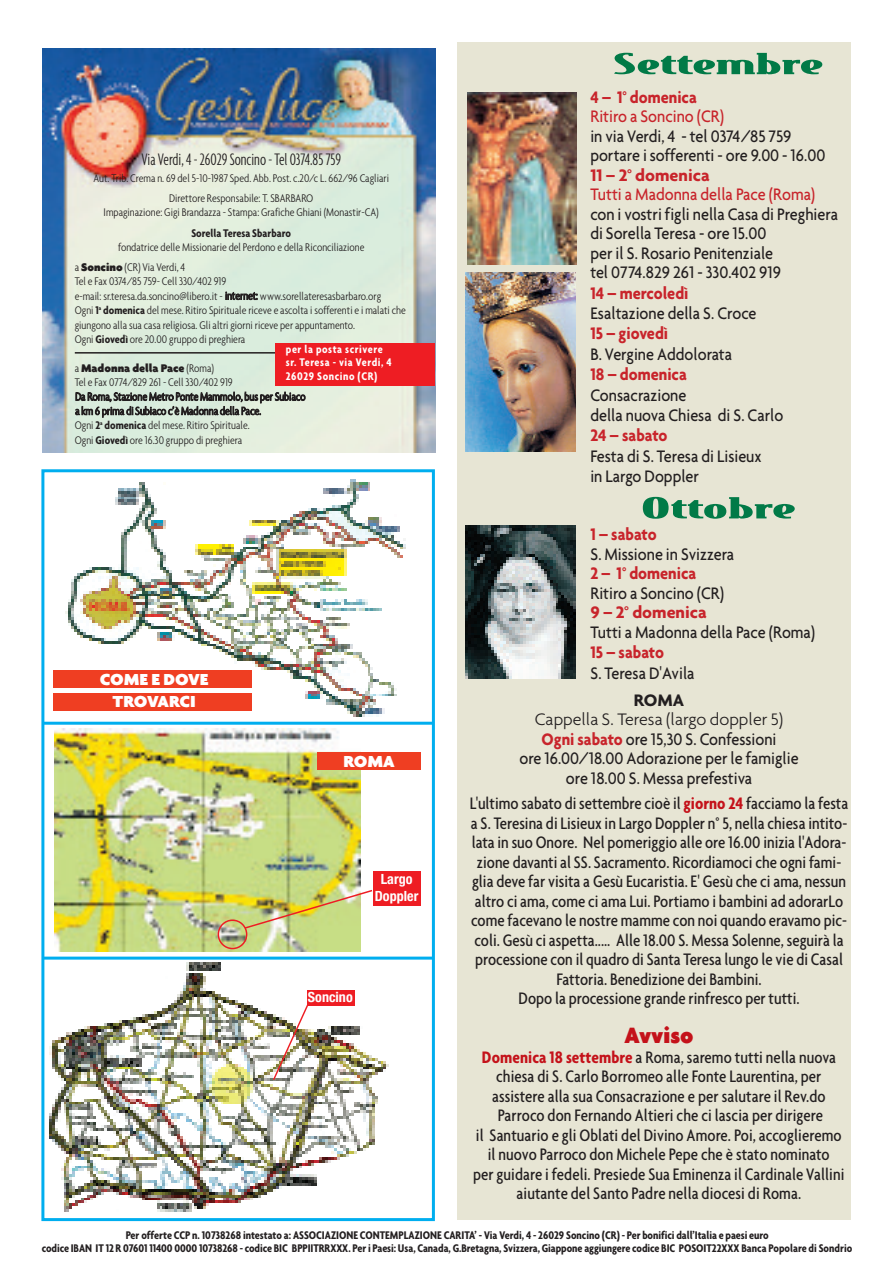
<style>
.page{position:relative;width:893px;height:1263px;background:#fff}
.page>*{position:absolute;margin:0;border:0;box-sizing:border-box;transform-origin:0 0}
.t1{font:900 27.6px "Bodega Serif";color:#017a47;scale:2.22 1}
.t2{font:900 24px "Agenda";color:#c4121a}
.t3{font:500 condensed 18px/19.5px "Agenda";color:#231f20;text-align:center}
.t4{font:500 18px/19.5px "Agenda";color:#231f20;scale:.9 1}
.t5{font:700 18px "Agenda";color:#c8242b;scale:.9 1}
.t6{font:500 18px "Agenda";color:#c8242b;scale:.9 1}
.t7{font:300 extra-condensed 18px "Agenda";color:#231f20}
.t8{font:700 18px "Agenda";color:#c8242b}
.t9{font:700 18px "Agenda";color:#231f20}
.t10{font:900 17.25px/22.5px "Agenda";color:#fff;text-align:center;scale:1.04 1}
.t11{font:700 condensed 14.1px/17px "Helvetica Neue";color:#fff;text-align:center}
.t12{font:300 condensed 12px/14.4px "Agenda";color:#231f20}
.t13{font:700 condensed 12px/13.5px "Agenda";letter-spacing:-.005em;color:#231f20;text-align:center}
.t14{font:700 condensed 12px/13.5px "Agenda";letter-spacing:.05em;color:#fff}
.s1{font-weight:300}
.s2{font-weight:700;color:#c8242b}
.s3{font-weight:700;color:#c4121a}
.s4{font-weight:900;font-stretch:normal}
.s5{font-weight:700}
</style>
<div class="page">
<div style="left:457px;top:43px;width:393px;height:1177px;background:#e7e5d4"></div>
<img style="left:467px;top:93px;width:109px;height:172px">
<img style="left:466px;top:272px;width:109px;height:179px">
<img style="left:466px;top:525px;width:109px;height:153px">
<div style="left:41px;top:469px;width:394px;height:752px;border:3px solid #00aeef"></div>
<img style="left:43px;top:48px;width:392px;height:404px">
<hr style="left:75px;top:352px;width:205px;height:2px;background:#231f20">
<div style="left:276px;top:343px;width:159px;height:42px;background:#ee1d23"></div>
<img style="left:65px;top:479px;width:341px;height:238px">
<img style="left:50px;top:959px;width:347px;height:253px">
<hr style="left:44px;top:956px;width:389px;height:3px;background:#00aeef">
<hr style="left:44px;top:722px;width:389px;height:3px;background:#00aeef">
<div style="left:53px;top:670px;width:198px;height:18px;background:#ef3e22"></div>
<div style="left:53px;top:693px;width:198px;height:18px;background:#ef3e22"></div>
<div style="left:307px;top:990px;width:47px;height:15px;background:#ee1d23"></div>
<div style="left:373px;top:871px;width:47px;height:35px;background:#ee1d23"></div>
<svg style="left:272px;top:1002px;width:38px;height:80px"></svg>
<img style="left:55px;top:729px;width:305px;height:222px">
<img style="left:218px;top:889px;width:155px;height:60px">
<div style="left:317px;top:752px;width:104px;height:18px;background:#ef3e22"></div>
<h1 class="t1" style="left:613px;top:49px;width:96px">Settembre</h1>
<p class="t5" style="left:590px;top:86px;width:120px">4 – 1° domenica</p>
<p class="t6" style="left:590px;top:105px;width:150px">Ritiro a Soncino (CR)</p>
<p class="t4" style="left:590px;top:126px;width:263px">in via Verdi, 4 - tel 0374/85 759 portare i sofferenti - ore 9.00 - 16.00</p>
<p class="t8" style="left:590px;top:164px;width:121px">11 – 2° domenica</p>
<p class="t6" style="left:590px;top:183px;width:251px">Tutti a Madonna della Pace (Roma)</p>
<p class="t4" style="left:590px;top:204px;width:277px">con i vostri figli nella Casa di Preghiera di Sorella Teresa - ore 15.00<br>per il S. Rosario Penitenziale<br>tel 0774.829 261 - 330.402 919</p>
<p class="t5" style="left:590px;top:282px;width:111px">14 – mercoledì</p>
<p class="t4" style="left:590px;top:303px;width:186px">Esaltazione della S. Croce</p>
<p class="t5" style="left:590px;top:323px;width:88px">15 – giovedì</p>
<p class="t4" style="left:590px;top:344px;width:159px">B. Vergine Addolorata</p>
<p class="t5" style="left:590px;top:363px;width:109px">18 – domenica</p>
<p class="t4" style="left:590px;top:384px;width:216px;line-height:20.4px">Consacrazione<br>della nuova Chiesa di S. Carlo</p>
<p class="t5" style="left:590px;top:425px;width:87px">24 – sabato</p>
<p class="t4" style="left:590px;top:445px;width:192px;line-height:20.4px">Festa di S. Teresa di Lisieux in Largo Doppler</p>
<h1 class="t1" style="left:641px;top:493px;width:71px">Ottobre</h1>
<p class="t5" style="left:590px;top:524px;width:75px">1 – sabato</p>
<p class="t4" style="left:590px;top:544px;width:162px">S. Missione in Svizzera</p>
<p class="t5" style="left:590px;top:563px;width:119px">2 – 1° domenica</p>
<p class="t4" style="left:590px;top:583px;width:150px">Ritiro a Soncino (CR)</p>
<p class="t8" style="left:590px;top:602px;width:118px">9 – 2° domenica</p>
<p class="t4" style="left:590px;top:622px;width:251px">Tutti a Madonna della Pace (Roma)</p>
<p class="t5" style="left:590px;top:641px;width:83px">15 – sabato</p>
<p class="t4" style="left:590px;top:663px;width:117px">S. Teresa D'Avila</p>
<p class="t9" style="left:634px;top:689px;width:52px">ROMA</p>
<p class="t4" style="left:519px;top:709px;width:312px;text-align:center"><span class="s1">Cappella S. Teresa (largo doppler 5)<br></span><span class="s2">Ogni sabato</span> ore 15,30 S. Confessioni<br>ore 16.00/18.00 Adorazione per le famiglie ore 18.00 S. Messa prefestiva</p>
<p class="t3" style="left:470px;top:793px;width:380px">L'ultimo sabato di settembre cioè il <span class="s3">giorno 24</span> facciamo la festa a S. Teresina di Lisieux in Largo Doppler n° 5, nella chiesa intito&shy;lata in suo Onore. Nel pomeriggio alle ore 16.00 inizia l'Adora&shy;zione davanti al SS. Sacramento. Ricordiamoci che ogni fami&shy;glia deve far visita a Gesù Eucaristia. E' Gesù che ci ama, nessun altro ci ama, come ci ama Lui. Portiamo i bambini ad adorarLo come facevano le nostre mamme con noi quando eravamo pic&shy;coli. Gesù ci aspetta..... Alle 18.00 S. Messa Solenne, seguirà la processione con il quadro di Santa Teresa lungo le vie di Casal Fattoria. Benedizione dei Bambini.<br>Dopo la processione grande rinfresco per tutti.</p>
<h2 class="t2" style="left:625px;top:1021px;width:70px">Avviso</h2>
<p class="t3" style="left:473px;top:1047px;width:373px"><span class="s3">Domenica 18 settembre</span> a Roma, saremo tutti nella nuova chiesa di S. Carlo Borromeo alle Fonte Laurentina, per assistere alla sua Consacrazione e per salutare il Rev.do Parroco don Fernando Altieri che ci lascia per dirigere<br>il Santuario e gli Oblati del Divino Amore. Poi, accoglieremo il nuovo Parroco don Michele Pepe che è stato nominato<br>per guidare i fedeli. Presiede Sua Eminenza il Cardinale Vallini aiutante del Santo Padre nella diocesi di Roma.</p>
<p class="t13" style="left:42px;top:1227px;width:812px">Per offerte CCP n. 10738268 intestato a: ASSOCIAZIONE CONTEMPLAZIONE CARITA’ - Via Verdi, 4 - 26029 Soncino (CR) - Per bonifici dall’Italia e paesi euro<br>codice IBAN IT 12 R 07601 11400 0000 10738268 - codice BIC BPPIITRRXXX. Per i Paesi: Usa, Canada, G.Bretagna, Svizzera, Giappone aggiungere codice BIC POSOIT22XXX Banca Popolare di Sondrio</p>
<p class="t7" style="left:141px;top:148px;width:201px">Via Verdi, 4 - 26029 Soncino - Tel 0374.85 759</p>
<p class="t12" style="left:93px;top:168px;width:297px;line-height:19.5px;text-align:center">Aut. Trib. Crema n. 69 del 5-10-1987 Sped. Abb. Post. c.20/c L. 662/96 Cagliari<br>Direttore Responsabile: T. SBARBARO</p>
<p class="t12" style="left:104px;top:205px;width:277px">Impaginazione: Gigi Brandazza - Stampa: Grafiche Ghiani (Monastir-CA)</p>
<p class="t13" style="left:191px;top:226px;width:101px">Sorella Teresa Sbarbaro</p>
<p class="t12" style="left:75px;top:238px;width:291px;line-height:19.5px;text-indent:43px">fondatrice delle Missionarie del Perdono e della Riconciliazione a <span class="s4">Soncino</span> (CR) Via Verdi, 4</p>
<p class="t12" style="left:75px;top:274px;width:333px">Tel e Fax 0374/85 759- Cell 330/402 919<br>e-mail: sr.teresa.da.soncino@libero.it - internet: www.sorellateresasbarbaro.org<br>Ogni <span class="s5">1</span><sup>a</sup> <span class="s5">domenica</span> del mese. Ritiro Spirituale riceve e ascolta i sofferenti e i malati che giungono alla sua casa religiosa. Gli altri giorni riceve per appuntamento.<br>Ogni <span class="s5">Giovedì</span> ore 20.00 gruppo di preghiera</p>
<p class="t12" style="left:75px;top:360px;width:232px">a <span class="s4">Madonna della Pace</span> (Roma)<br>Tel e Fax 0774/829 261 - Cell 330/402 919<br>Da Roma, StazioneMetro PonteMammolo, bus per Subiaco akm6 prima diSubiaco c’èMadonna della Pace.<br>Ogni <span class="s5">2</span><sup>a</sup> <span class="s5">domenica</span> del mese. Ritiro Spirituale.<br>Ogni <span class="s5">Giovedì</span> ore 16.30 gruppo di preghiera</p>
<p class="t14" style="left:286px;top:342px;width:107px">per la posta scrivere sr. Teresa - via Verdi, 4<br>26029 Soncino (CR)</p>
<p class="t10" style="left:100px;top:667px;width:106px">COME E DOVE<br>TROVARCI</p>
<p class="t10" style="left:343px;top:750px;width:51px">ROMA</p>
<p class="t11" style="left:375px;top:871px;width:45px">Largo<br>Doppler</p>
<p class="t11" style="left:308px;top:990px;width:46px">Soncino</p>
</div>
